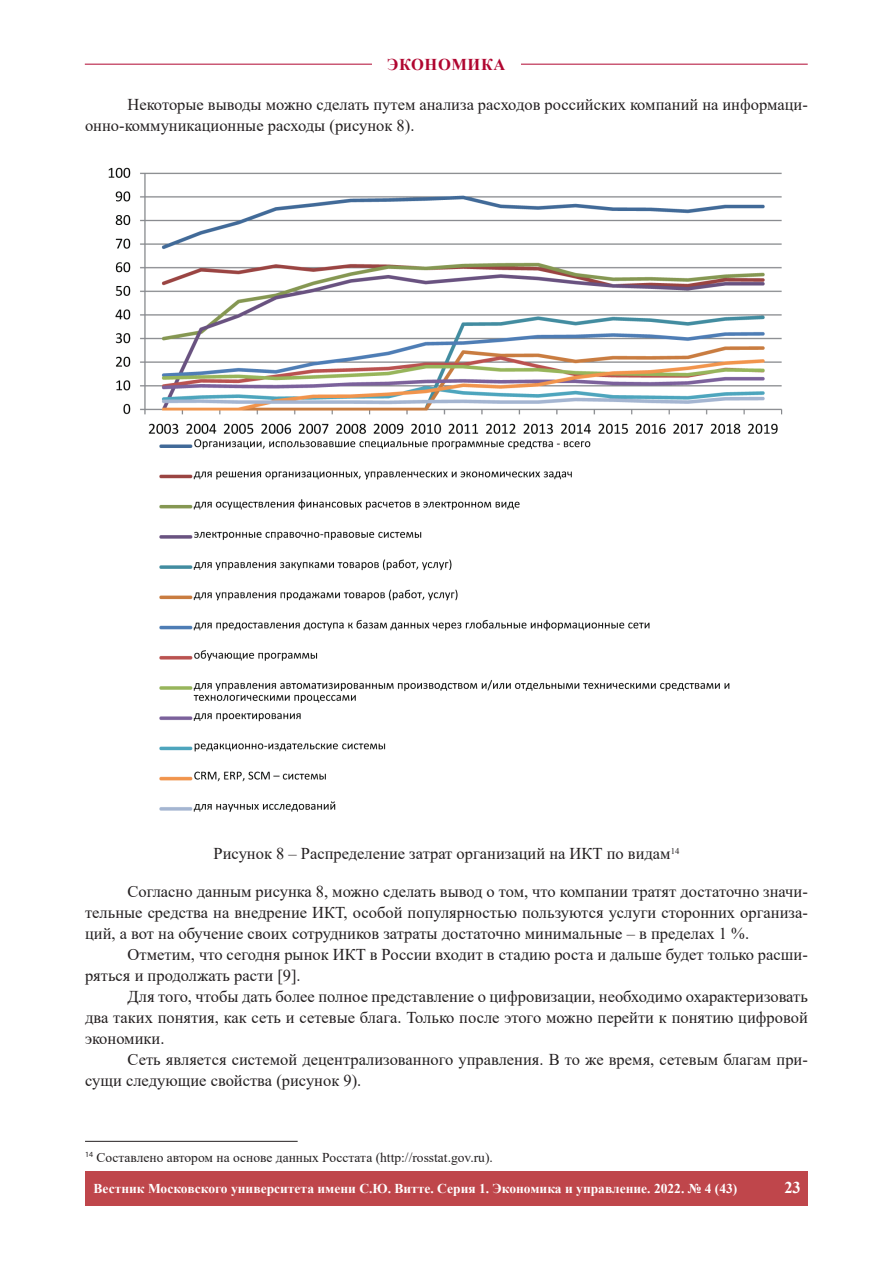
<style>
.page{position:relative;width:893px;height:1263px;background:#fff}
.page>*{position:absolute;margin:0;border:0;box-sizing:border-box;transform-origin:0 0}
.t1{font:16.5px/21px "Times New Roman";color:#231f20}
.t2{font:700 16.5px "Times New Roman";letter-spacing:.035em;color:#b00630}
.t3{font:700 16.5px "Times New Roman";color:#fff}
.t4{font:700 13.5px "Times New Roman";color:#fff}
.t5{font:13.5px "Times New Roman";color:#231f20}
</style>
<div class="page">
<hr style="left:85px;top:64px;width:723px;height:1px;background:#b00630">
<div style="left:372px;top:58px;width:149px;height:12px;background:#fff"></div>
<div style="left:85px;top:1171px;width:723px;height:34px;background:#bf464b"></div>
<img style="left:108px;top:167px;width:675px;height:645px">
<hr style="left:85px;top:1141px;width:213px;height:1px;background:#231f20">
<p class="t2" style="left:387px;top:52px;width:120px">ЭКОНОМИКА</p>
<p class="t1" style="left:85px;top:94px;width:724px;text-indent:43px">Некоторые выводы можно сделать путем анализа расходов российских компаний на информаци&shy;онно-коммуникационные расходы (рисунок 8).</p>
<p class="t1" style="left:214px;top:842px;width:467px">Рисунок 8 – Распределение затрат организаций на ИКТ по видам<sup>14</sup></p>
<p class="t1" style="left:85px;top:880px;width:724px;text-align:justify;text-indent:43px">Согласно данным рисунка 8, можно сделать вывод о том, что компании тратят достаточно значи&shy;тельные средства на внедрение ИКТ, особой популярностью пользуются услуги сторонних организа&shy;ций, а вот на обучение своих сотрудников затраты достаточно минимальные – в пределах 1 %.</p>
<p class="t1" style="left:85px;top:943px;width:724px;text-indent:43px">Отметим, что сегодня рынок ИКТ в России входит в стадию роста и дальше будет только расши&shy;ряться и продолжать расти [9].</p>
<p class="t1" style="left:85px;top:985px;width:724px;text-align:justify;text-indent:43px">Для того, чтобы дать более полное представление о цифровизации, необходимо охарактеризовать два таких понятия, как сеть и сетевые блага. Только после этого можно перейти к понятию цифровой экономики.</p>
<p class="t1" style="left:85px;top:1048px;width:724px;text-indent:43px">Сеть является системой децентрализованного управления. В то же время, сетевым благам при&shy;сущи следующие свойства (рисунок 9).</p>
<p class="t5" style="left:85px;top:1148px;width:409px"><sup>14</sup> Составлено автором на основе данных Росстата (http://rosstat.gov.ru).</p>
<p class="t4" style="left:94px;top:1179px;width:645px">Вестник Московского университета имени С.Ю. Витте. Серия 1. Экономика и управление. 2022. № 4 (43)</p>
<p class="t3" style="left:784px;top:1175px;width:18px">23</p>
</div>
